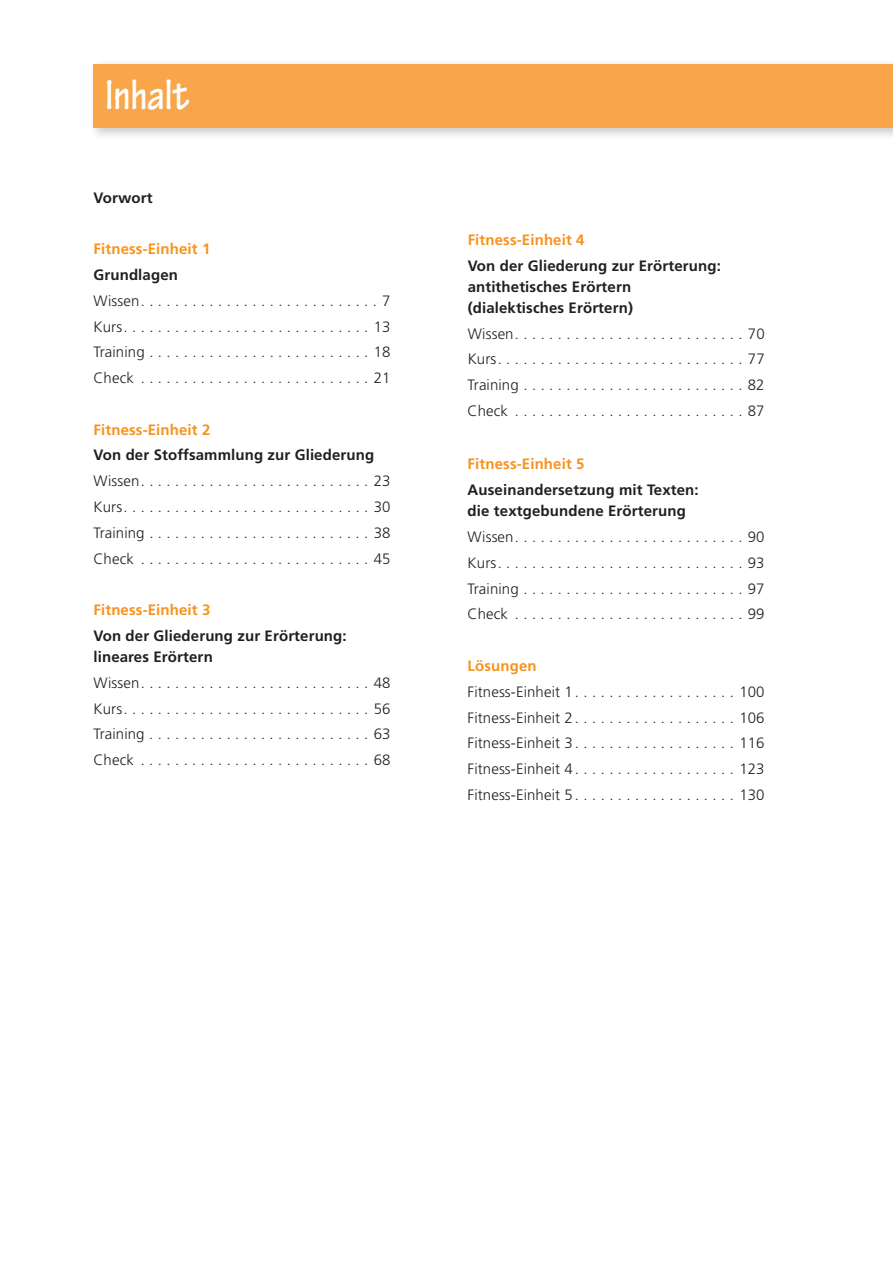
<style>
.page{position:relative;width:893px;height:1263px;background:#fff}
.page>*{position:absolute;margin:0;border:0;box-sizing:border-box;transform-origin:0 0}
.t1{font:700 45px "Tekton Pro";letter-spacing:-.005em;color:#fff;scale:.8 1}
.t2{font:300 15px/25.8px "Frutiger";letter-spacing:.01em;color:#231f20;text-align:justify}
.t3{font:700 15px/21px "Frutiger";letter-spacing:.01em;color:#231f20}
.t4{font:700 15px "Frutiger";letter-spacing:.01em;color:#f7931d}
</style>
<div class="page">
<div style="left:88px;top:59px;width:805px;height:82px;background:#231f20;opacity:.25"></div>
<div style="left:94px;top:64px;width:799px;height:64px;background:#f9a64a"></div>
<h1 class="t1" style="left:105px;top:68px;width:107px">Inhalt</h1>
<p class="t3" style="left:94px;top:187px;width:61px">Vorwort</p>
<p class="t4" style="left:94px;top:240px;width:118px">Fitness-Einheit 1</p>
<p class="t3" style="left:94px;top:264px;width:86px">Grundlagen</p>
<p class="t2" style="left:94px;top:288px;width:299px">Wissen . . . . . . . . . . . . . . . . . . . . . . . . . . . . 7<br>Kurs . . . . . . . . . . . . . . . . . . . . . . . . . . . . . 13<br>Training . . . . . . . . . . . . . . . . . . . . . . . . . . 18<br>Check . . . . . . . . . . . . . . . . . . . . . . . . . . . 21</p>
<p class="t4" style="left:94px;top:421px;width:118px">Fitness-Einheit 2</p>
<p class="t3" style="left:94px;top:445px;width:282px">Von der Stoffsammlung zur Gliederung</p>
<p class="t2" style="left:93px;top:468px;width:299px">Wissen . . . . . . . . . . . . . . . . . . . . . . . . . . . 23<br>Kurs . . . . . . . . . . . . . . . . . . . . . . . . . . . . . 30<br>Training . . . . . . . . . . . . . . . . . . . . . . . . . . 38<br>Check . . . . . . . . . . . . . . . . . . . . . . . . . . . 45</p>
<p class="t4" style="left:93px;top:601px;width:118px">Fitness-Einheit 3</p>
<p class="t3" style="left:93px;top:625px;width:255px">Von der Gliederung zur Erörterung: lineares Erörtern</p>
<p class="t2" style="left:93px;top:670px;width:299px">Wissen . . . . . . . . . . . . . . . . . . . . . . . . . . . 48<br>Kurs . . . . . . . . . . . . . . . . . . . . . . . . . . . . . 56<br>Training . . . . . . . . . . . . . . . . . . . . . . . . . . 63<br>Check . . . . . . . . . . . . . . . . . . . . . . . . . . . 68</p>
<p class="t4" style="left:468px;top:231px;width:118px">Fitness-Einheit 4</p>
<p class="t3" style="left:468px;top:255px;width:255px">Von der Gliederung zur Erörterung: antithetisches Erörtern (dialektisches Erörtern)</p>
<p class="t2" style="left:468px;top:321px;width:299px">Wissen . . . . . . . . . . . . . . . . . . . . . . . . . . . 70<br>Kurs . . . . . . . . . . . . . . . . . . . . . . . . . . . . . 77<br>Training . . . . . . . . . . . . . . . . . . . . . . . . . . 82<br>Check . . . . . . . . . . . . . . . . . . . . . . . . . . . 87</p>
<p class="t4" style="left:468px;top:455px;width:118px">Fitness-Einheit 5</p>
<p class="t3" style="left:468px;top:480px;width:233px">Auseinandersetzung mit Texten: die textgebundene Erörterung</p>
<p class="t2" style="left:468px;top:524px;width:299px">Wissen . . . . . . . . . . . . . . . . . . . . . . . . . . . 90<br>Kurs . . . . . . . . . . . . . . . . . . . . . . . . . . . . . 93<br>Training . . . . . . . . . . . . . . . . . . . . . . . . . . 97<br>Check . . . . . . . . . . . . . . . . . . . . . . . . . . . 99</p>
<p class="t4" style="left:468px;top:657px;width:71px">Lösungen</p>
<p class="t2" style="left:468px;top:679px;width:298px">Fitness-Einheit 1 . . . . . . . . . . . . . . . . . . . 100<br>Fitness-Einheit 2 . . . . . . . . . . . . . . . . . . . 106<br>Fitness-Einheit 3 . . . . . . . . . . . . . . . . . . . 116<br>Fitness-Einheit 4 . . . . . . . . . . . . . . . . . . . 123<br>Fitness-Einheit 5 . . . . . . . . . . . . . . . . . . . 130</p>
</div>
